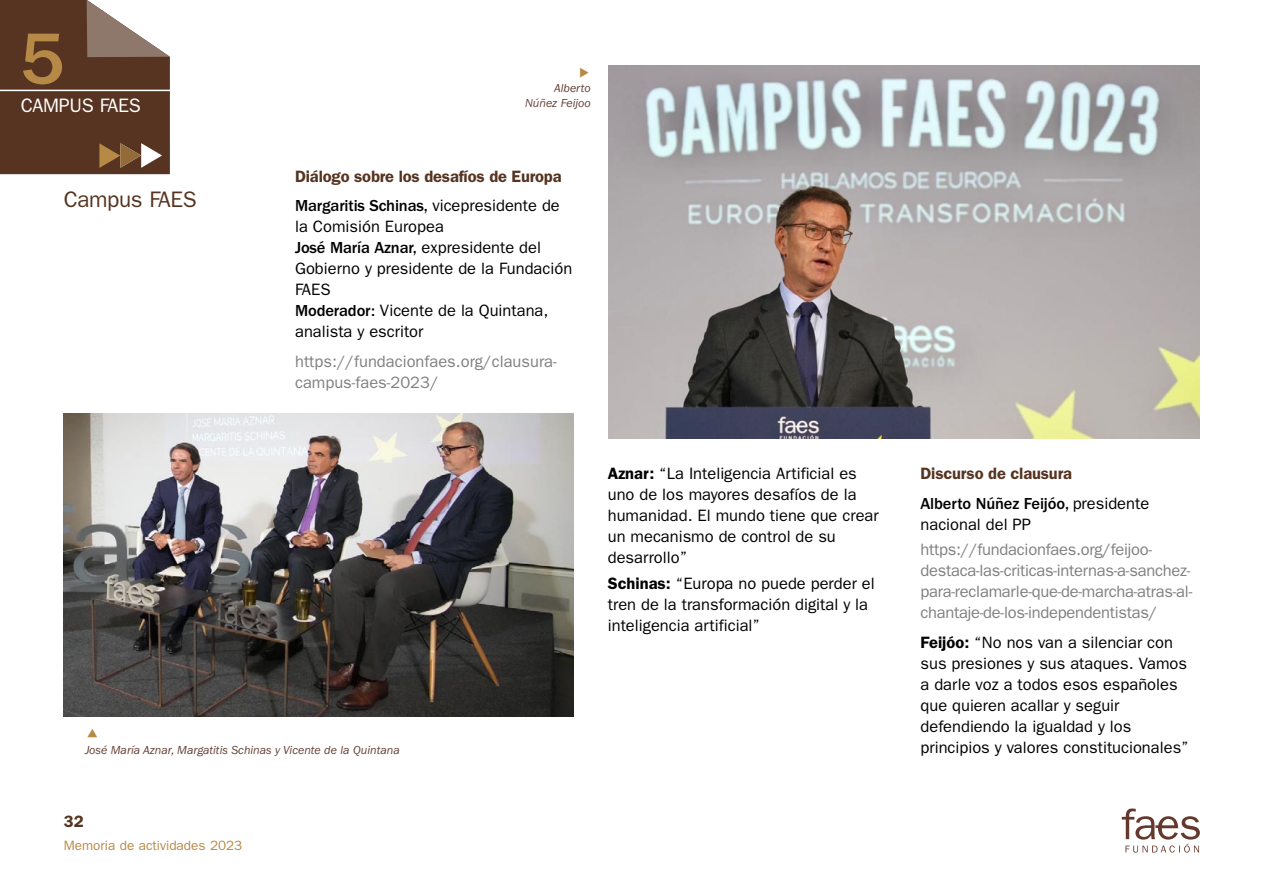
<style>
.page{position:relative;width:1263px;height:893px;background:#fff}
.page>*{position:absolute;margin:0;border:0;box-sizing:border-box;transform-origin:0 0}
.t1{font:500 75px "Franklin Gothic";color:#b78946}
.t2{font:22.5px "Franklin Gothic";letter-spacing:-.015em;color:#563421}
.t3{font:19.5px "Franklin Gothic";letter-spacing:-.015em;color:#fff}
.t4{font:16.5px/21px "Franklin Gothic";color:#000}
.t5{font:16.5px/21px "Franklin Gothic";letter-spacing:-.015em;color:#808080}
.t6{font:600 16.5px "Franklin Gothic";letter-spacing:-.01em;color:#563421}
.t7{font:13.5px "Franklin Gothic";color:#b78946}
.t8{font:italic 12px/14.4px "Franklin Gothic";color:#633f33;text-align:right}
.s1{font-weight:500}
.s2{font-weight:600}
</style>
<div class="page">
<svg style="left:1122px;top:808px;width:78px;height:45px"></svg>
<svg style="left:0;top:0;width:170px;height:174px;background:#6c4e3d"></svg>
<img style="left:64px;top:413px;width:510px;height:304px">
<img style="left:609px;top:66px;width:590px;height:372px">
<p class="t1" style="left:21px;top:32px;width:46px">5</p>
<p class="t3" style="left:21px;top:99px;width:121px">CAMPUS FAES</p>
<p class="t2" style="left:64px;top:191px;width:134px">Campus FAES</p>
<p class="t8" style="left:525px;top:82px;width:67px">Alberto<br>Núñez Feijoo</p>
<p class="t6" style="left:295px;top:170px;width:268px">Diálogo sobre los desafíos de Europa</p>
<p class="t4" style="left:295px;top:196px;width:266px"><span class="s1">Margaritis Schinas,</span> vicepresidente de la Comisión Europea</p>
<p class="t4" style="left:295px;top:238px;width:279px"><span class="s1">José María Aznar,</span> expresidente del<br>Gobierno y presidente de la Fundación<br>FAES</p>
<p class="t4" style="left:295px;top:301px;width:255px"><span class="s1">Moderador:</span> Vicente de la Quintana, analista y escritor</p>
<p class="t5" style="left:295px;top:352px;width:263px">https://fundacionfaes.org/clausura&shy;campus-faes-2023/</p>
<p class="t4" style="left:608px;top:465px;width:272px"><span class="s2">Aznar:</span> “La Inteligencia Artificial es uno de los mayores desafíos de la humanidad. El mundo tiene que crear un mecanismo de control de su desarrollo”</p>
<p class="t4" style="left:608px;top:574px;width:268px"><span class="s2">Schinas:</span> “Europa no puede perder el tren de la transformación digital y la inteligencia artificial”</p>
<p class="t8" style="left:85px;top:743px;width:316px">José María Aznar, Margatitis Schinas y Vicente de la Quintana</p>
<p class="t6" style="left:64px;top:816px;width:21px">32</p>
<p class="t7" style="left:64px;top:840px;width:180px">Memoria de actividades 2023</p>
<p class="t6" style="left:920px;top:468px;width:153px">Discurso de clausura</p>
<p class="t4" style="left:920px;top:494px;width:230px"><span class="s1">Alberto Núñez Feijóo,</span> presidente nacional del PP</p>
<p class="t5" style="left:920px;top:540px;width:273px">https://fundacionfaes.org/feijoo&shy;destaca-las-criticas-internas-a-sanchez&shy;para-reclamarle-que-de-marcha-atras-al&shy;chantaje-de-los-independentistas/</p>
<p class="t4" style="left:920px;top:633px;width:270px"><span class="s2">Feijóo:</span> “No nos van a silenciar con sus presiones y sus ataques. Vamos a darle voz a todos esos españoles que quieren acallar y seguir defendiendo la igualdad y los principios y valores constitucionales”</p>
</div>
